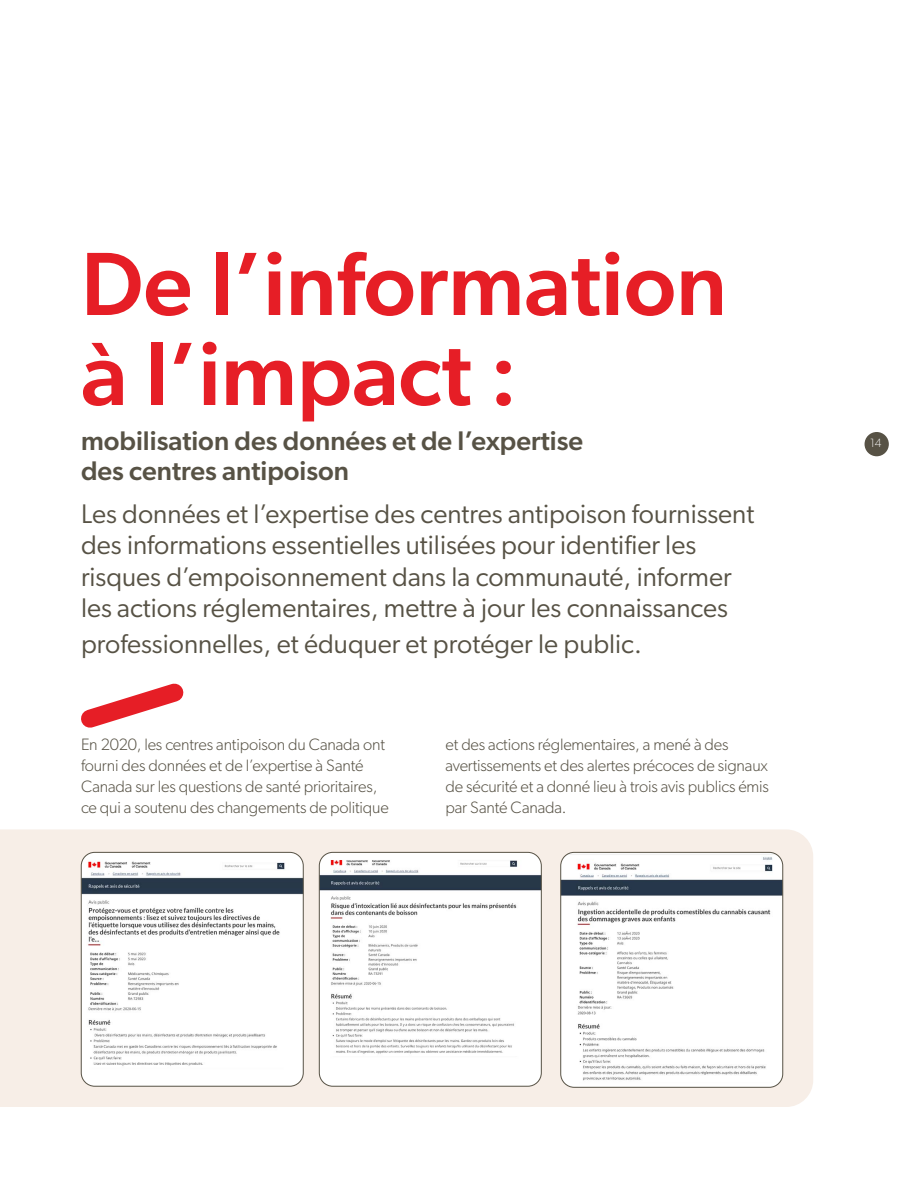
<style>
.page{position:relative;width:918px;height:1188px;background:#fff}
.page>*{position:absolute;margin:0;border:0;box-sizing:border-box;transform-origin:0 0}
.Large_Head_Titles{font:500 90px/90px "Gibson";color:#e61e26}
.First_Paragraph{font:27px/31.5px "Gibson";color:#575245}
.Subtitle{font:500 27px/30px "Gibson";color:#575245}
.Body_Text{font:300 16.5px/21px "Gibson";letter-spacing:-.01em;color:#575245}
.t1{font:100 12px "Gibson";color:#fff}
</style>
<div class="page">
<div style="left:865px;top:432px;width:24px;height:24px;background:#575245;border-radius:50%"></div>
<div style="left:0;top:829px;width:813px;height:278px;background:#f7eee7"></div>
<div style="left:319px;top:852px;width:222px;height:234px;background:#fff;border-radius:14px"></div>
<img style="left:319px;top:860px;width:221px;height:194px">
<div style="left:319px;top:852px;width:223px;height:234px;border:1px solid #575245;border-radius:14px"></div>
<div style="left:81px;top:852px;width:222px;height:234px;background:#fff;border-radius:14px"></div>
<img style="left:81px;top:860px;width:221px;height:206px">
<div style="left:81px;top:852px;width:223px;height:234px;border:1px solid #575245;border-radius:14px"></div>
<img style="left:561px;top:853px;width:222px;height:230px">
<div style="left:560px;top:852px;width:223px;height:236px;border:1px solid #575245;border-radius:14px"></div>
<svg style="left:81px;top:683px;width:103px;height:45px"></svg>
<p class="Large_Head_Titles" style="left:81px;top:237px;width:648px">De l’information à l’impact :</p>
<p class="Subtitle" style="left:81px;top:426px;width:504px">mobilisation des données et de l’expertise des centres antipoison</p>
<p class="First_Paragraph" style="left:81px;top:497px;width:675px">Les données et l’expertise des centres antipoison fournissent des informations essentielles utilisées pour identifier les risques d’empoisonnement dans la communauté, informer les actions réglementaires, mettre à jour les connaissances</p>
<p class="First_Paragraph" style="left:81px;top:628px;width:562px">professionnelles, et éduquer et protéger le public.</p>
<p class="Body_Text" style="left:81px;top:733px;width:309px">En 2020, les centres antipoison du Canada ont fourni des données et de l’expertise à Santé Canada sur les questions de santé prioritaires, ce qui a soutenu des changements de politique</p>
<p class="Body_Text" style="left:446px;top:733px;width:325px">et des actions réglementaires, a mené à des avertissements et des alertes précoces de signaux de sécurité et a donné lieu à trois avis publics émis par Santé Canada.</p>
<p class="t1" style="left:870px;top:436px;width:13px">14</p>
</div>
